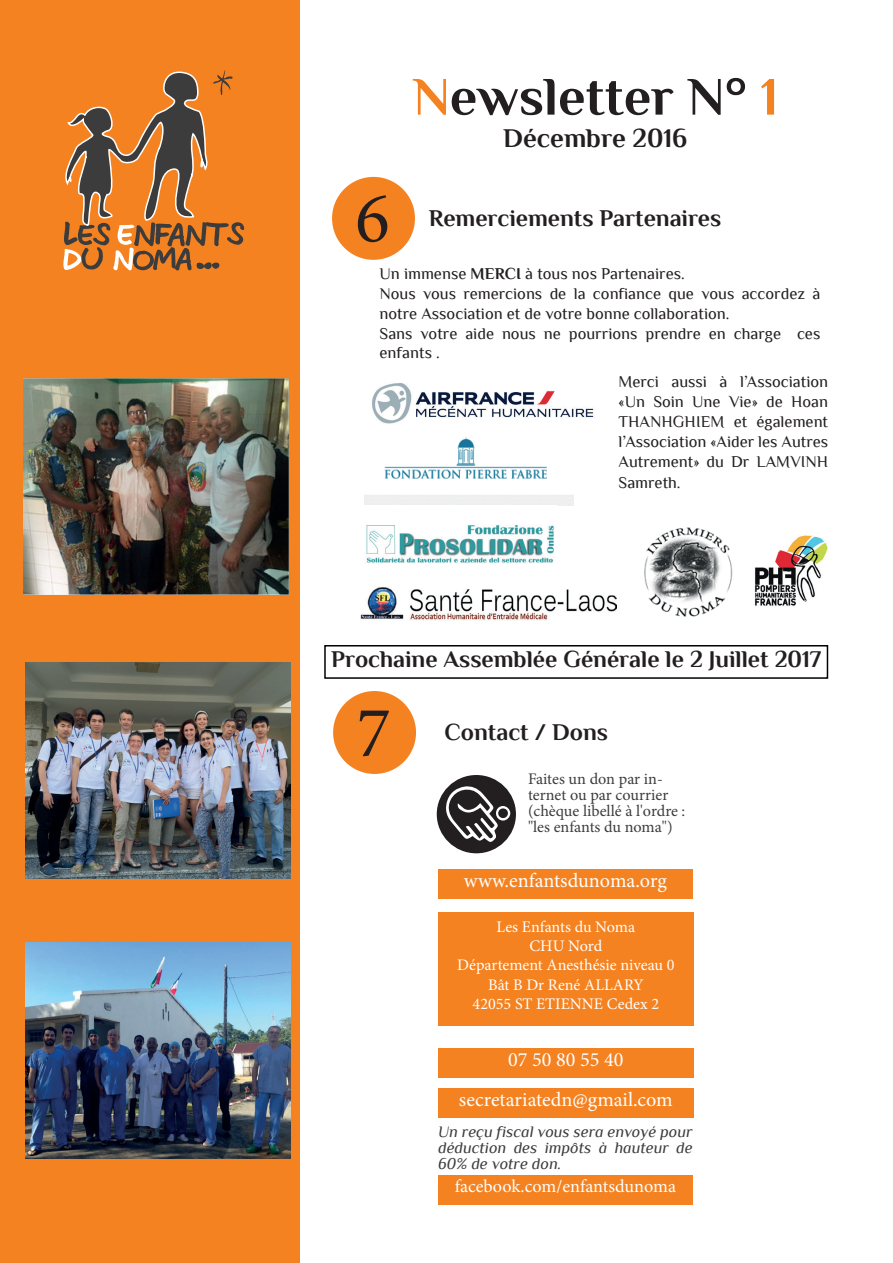
<style>
.page{position:relative;width:893px;height:1263px;background:#fff}
.page>*{position:absolute;margin:0;border:0;box-sizing:border-box;transform-origin:0 0}
.t1{font:72px "Minion Pro";color:#231f20}
.t2{font:700 54px "Philosopher";color:#231f20}
.t3{font:700 27px "Philosopher";color:#231f20}
.t4{font:700 24px "Philosopher";color:#231f20}
.t5{font:20.25px/40px "Minion Pro";color:#fff;text-align:center}
.t6{font:18.15px "Minion Pro";color:#fff}
.t7{font:16.5px/19.8px "Philosopher";color:#231f20}
.t8{font:16.2px/19.4px "Minion Pro";color:#fff;text-align:center}
.t9{font:16.2px/16.2px "Minion Pro";color:#3c3c3d}
.t10{font:italic 16.2px/16.2px "Philosopher";color:#3c3c3d;text-align:justify}
.s1{color:#f58220}
.s2{font-weight:700}
</style>
<div class="page">
<div style="left:0;top:0;width:300px;height:1263px;background:#f58220"></div>
<svg style="left:63px;top:70px;width:182px;height:201px"></svg>
<div style="left:333px;top:691px;width:83px;height:83px;background:#f58220;border-radius:50%"></div>
<div style="left:437px;top:775px;width:79px;height:78px;background:#231f20;border-radius:50%"></div>
<svg style="left:445px;top:785px;width:65px;height:58px"></svg>
<div style="left:438px;top:869px;width:255px;height:29px;background:#f58220"></div>
<div style="left:438px;top:1175px;width:255px;height:29px;background:#f58220"></div>
<div style="left:438px;top:1048px;width:256px;height:30px;background:#f58220"></div>
<div style="left:438px;top:1088px;width:256px;height:30px;background:#f58220"></div>
<div style="left:438px;top:912px;width:256px;height:113px;background:#f58220"></div>
<img style="left:23px;top:378px;width:266px;height:217px">
<img style="left:25px;top:662px;width:266px;height:217px">
<img style="left:25px;top:943px;width:266px;height:215px">
<div style="left:324px;top:645px;width:504px;height:34px;border:2px solid #000"></div>
<div style="left:332px;top:177px;width:83px;height:83px;background:#f58220;border-radius:50%"></div>
<img style="left:372px;top:383px;width:222px;height:41px">
<img style="left:364px;top:437px;width:210px;height:69px">
<img style="left:366px;top:525px;width:188px;height:38px">
<img style="left:755px;top:535px;width:73px;height:71px">
<img style="left:360px;top:587px;width:257px;height:34px">
<img style="left:644px;top:527px;width:89px;height:90px">
<h1 class="t1" style="left:355px;top:170px;width:36px">6</h1>
<h2 class="t2" style="left:413px;top:68px;width:367px"><span class="s1">N</span>ewsletter N° <span class="s1">1</span></h2>
<h3 class="t3" style="left:503px;top:124px;width:186px">Décembre 2016</h3>
<h3 class="t4" style="left:429px;top:206px;width:294px">Remerciements Partenaires</h3>
<p class="t7" style="left:380px;top:264px;width:442px">Un immense <span class="s2">MERCI</span> à tous nos Partenaires.<br>Nous vous remercions de la confiance que vous accordez à notre Association et de votre bonne collaboration.<br>Sans votre aide nous ne pourrions prendre en charge ces enfants .</p>
<p class="t7" style="left:618px;top:372px;width:211px;text-align:justify">Merci aussi à l’Association «Un Soin Une Vie» de Hoan THANHGHIEM et également l’Association «Aider les Autres Autrement» du Dr LAMVINH</p>
<p class="t7" style="left:618px;top:473px;width:64px">Samreth.</p>
<h3 class="t4" style="left:331px;top:646px;width:492px">Prochaine Assemblée Générale le 2 Juillet 2017</h3>
<h1 class="t1" style="left:356px;top:684px;width:36px">7</h1>
<h3 class="t4" style="left:445px;top:720px;width:165px">Contact / Dons</h3>
<p class="t9" style="left:528px;top:771px;width:159px">Faites un don par in&shy;ternet ou par courrier (chèque libellé à l'ordre : "les enfants du noma")</p>
<p class="t5" style="left:464px;top:861px;width:204px">www.enfantsdunoma.org</p>
<p class="t8" style="left:457px;top:917px;width:219px">Les Enfants du Noma<br>CHU Nord<br>Département Anesthésie niveau 0<br>Bât B Dr René ALLARY<br>42055 ST ETIENNE Cedex 2</p>
<p class="t5" style="left:459px;top:1040px;width:215px">07 50 80 55 40 secretariatedn@gmail.com</p>
<p class="t10" style="left:438px;top:1124px;width:256px">Un reçu fiscal vous sera envoyé pour déduction des impôts à hauteur de 60% de votre don.</p>
<p class="t6" style="left:455px;top:1174px;width:223px">facebook.com/enfantsdunoma</p>
</div>
